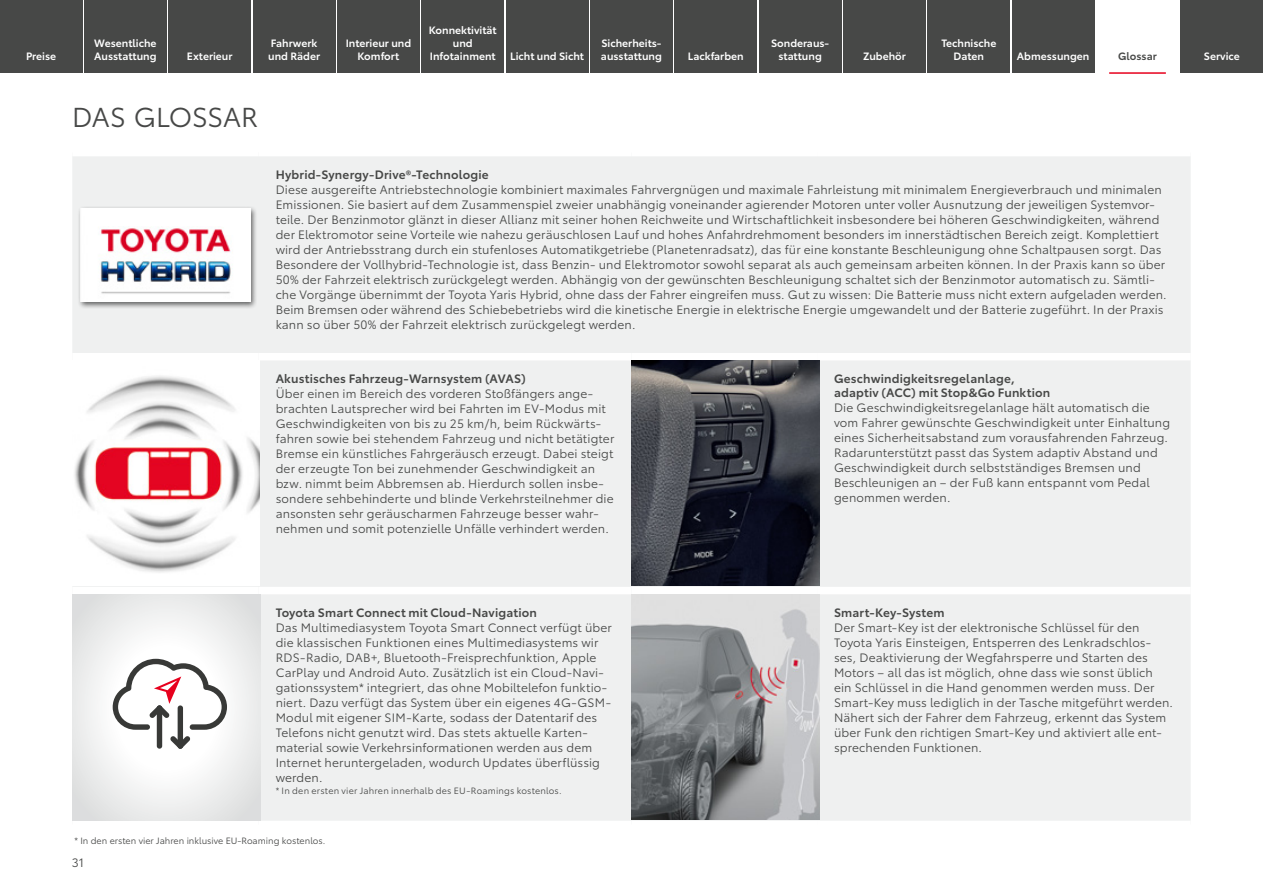
<style>
.page{position:relative;width:1263px;height:893px;background:#fff}
.page>*{position:absolute;margin:0;border:0;box-sizing:border-box;transform-origin:0 0}
._1_Headline{font:27px "Toyota Type";letter-spacing:-.01em;color:#474847}
._1_Glossar_Copy{font:12px/15px "Toyota Type";letter-spacing:.01em;color:#474847}
._1_Glossar_Head{font:600 12px/14.2px "Toyota Type";letter-spacing:.015em;color:#474847}
._1_Verlinkung{font:600 10.5px/12.6px "Toyota Type";color:#fff}
._1_Verlinkung_aktuell{font:600 10.5px "Toyota Type";color:#474847}
._1_Fußzeilen{font:9px "Toyota Type";letter-spacing:.01em;color:#474847}
</style>
<div class="page">
<div style="left:72px;top:156px;width:1119px;height:665px;background:#eff0f0"></div>
<div style="left:72px;top:353px;width:187px;height:7px;background:#fff"></div>
<div style="left:259px;top:353px;width:372px;height:7px;background:#fff"></div>
<div style="left:631px;top:353px;width:186px;height:7px;background:#fff"></div>
<div style="left:817px;top:353px;width:374px;height:7px;background:#fff"></div>
<div style="left:72px;top:587px;width:187px;height:7px;background:#fff"></div>
<div style="left:259px;top:587px;width:372px;height:7px;background:#fff"></div>
<div style="left:631px;top:587px;width:186px;height:7px;background:#fff"></div>
<div style="left:817px;top:587px;width:374px;height:7px;background:#fff"></div>
<div style="left:77px;top:206px;width:181px;height:102px;background:#000;opacity:.6"></div>
<img style="left:80px;top:208px;width:170px;height:93px">
<img style="left:72px;top:360px;width:188px;height:226px">
<img style="left:631px;top:360px;width:188px;height:226px">
<svg style="left:72px;top:594px;width:189px;height:227px"></svg>
<div style="left:157px;top:705px;width:5px;height:44px;background:#383937;border-radius:3px"></div>
<div style="left:178px;top:705px;width:5px;height:44px;background:#383937;border-radius:3px"></div>
<svg style="left:170px;top:736px;width:20px;height:13px"></svg>
<svg style="left:113px;top:659px;width:114px;height:71px"></svg>
<img style="left:631px;top:594px;width:188px;height:226px">
<div style="left:0;top:0;width:82px;height:72px;background:#474847"></div>
<div style="left:84px;top:0;width:83px;height:72px;background:#474847"></div>
<div style="left:169px;top:0;width:82px;height:72px;background:#474847"></div>
<div style="left:253px;top:0;width:82px;height:72px;background:#474847"></div>
<div style="left:337px;top:0;width:83px;height:72px;background:#474847"></div>
<div style="left:422px;top:0;width:82px;height:72px;background:#474847"></div>
<div style="left:506px;top:0;width:82px;height:72px;background:#474847"></div>
<div style="left:590px;top:0;width:83px;height:72px;background:#474847"></div>
<div style="left:675px;top:0;width:82px;height:72px;background:#474847"></div>
<div style="left:759px;top:0;width:82px;height:72px;background:#474847"></div>
<div style="left:928px;top:0;width:82px;height:72px;background:#474847"></div>
<div style="left:1012px;top:0;width:82px;height:72px;background:#474847"></div>
<div style="left:1181px;top:0;width:82px;height:72px;background:#474847"></div>
<hr style="left:1109px;top:72px;width:57px;height:2px;background:#e7001d">
<div style="left:843px;top:0;width:82px;height:72px;background:#474847"></div>
<p class="_1_Verlinkung" style="left:26px;top:49px;width:32px">Preise</p>
<p class="_1_Verlinkung" style="left:94px;top:36px;width:64px">Wesentliche<br>Ausstattung</p>
<p class="_1_Verlinkung" style="left:187px;top:49px;width:47px">Exterieur</p>
<p class="_1_Verlinkung" style="left:268px;top:36px;width:53px">Fahrwerk und Räder</p>
<p class="_1_Verlinkung" style="left:346px;top:36px;width:67px;text-align:center">Interieur und<br>Komfort</p>
<p class="_1_Verlinkung" style="left:429px;top:23px;width:69px;text-align:center">Konnektivität und<br>Infotainment</p>
<p class="_1_Verlinkung" style="left:510px;top:49px;width:75px">Licht und Sicht</p>
<p class="_1_Verlinkung" style="left:601px;top:36px;width:63px">Sicherheits&shy;ausstattung</p>
<p class="_1_Verlinkung" style="left:688px;top:49px;width:57px">Lackfarben</p>
<p class="_1_Verlinkung" style="left:771px;top:36px;width:59px;text-align:center">Sonderaus&shy;stattung</p>
<p class="_1_Verlinkung" style="left:941px;top:36px;width:56px">Technische</p>
<p class="_1_Verlinkung" style="left:863px;top:49px;width:44px">Zubehör</p>
<p class="_1_Verlinkung" style="left:953px;top:49px;width:32px">Daten</p>
<p class="_1_Verlinkung" style="left:1017px;top:49px;width:74px">Abmessungen</p>
<p class="_1_Verlinkung_aktuell" style="left:1118px;top:48px;width:40px">Glossar</p>
<p class="_1_Verlinkung" style="left:1204px;top:49px;width:37px">Service</p>
<p class="_1_Headline" style="left:72px;top:97px;width:187px">DAS GLOSSAR</p>
<p class="_1_Glossar_Head" style="left:276px;top:166px;width:214px">Hybrid-Synergy-Drive®-Technologie</p>
<p class="_1_Glossar_Copy" style="left:276px;top:181px;width:892px">Diese ausgereifte Antriebstechnologie kombiniert maximales Fahrvergnügen und maximale Fahrleistung mit minimalem Energieverbrauch und minimalen Emissionen. Sie basiert auf dem Zusammenspiel zweier unabhängig voneinander agierender Motoren unter voller Ausnutzung der jeweiligen Systemvor&shy;teile. Der Benzinmotor glänzt in dieser Allianz mit seiner hohen Reichweite und Wirtschaftlichkeit insbesondere bei höheren Geschwindigkeiten, während der Elektromotor seine Vorteile wie nahezu geräuschlosen Lauf und hohes Anfahrdrehmoment besonders im innerstädtischen Bereich zeigt. Komplettiert wird der Antriebsstrang durch ein stufenloses Automatikgetriebe (Planetenradsatz), das für eine konstante Beschleunigung ohne Schaltpausen sorgt. Das Besondere der Vollhybrid-Technologie ist, dass Benzin- und Elektromotor sowohl separat als auch gemeinsam arbeiten können. In der Praxis kann so über 50% der Fahrzeit elektrisch zurückgelegt werden. Abhängig von der gewünschten Beschleunigung schaltet sich der Benzinmotor automatisch zu. Sämtli&shy;che Vorgänge übernimmt der Toyota Yaris Hybrid, ohne dass der Fahrer eingreifen muss. Gut zu wissen: Die Batterie muss nicht extern aufgeladen werden.<br>Beim Bremsen oder während des Schiebebetriebs wird die kinetische Energie in elektrische Energie umgewandelt und der Batterie zugeführt. In der Praxis kann so über 50% der Fahrzeit elektrisch zurückgelegt werden.</p>
<p class="_1_Glossar_Head" style="left:276px;top:370px;width:252px">Akustisches Fahrzeug-Warnsystem (AVAS)</p>
<p class="_1_Glossar_Copy" style="left:276px;top:385px;width:340px">Über einen im Bereich des vorderen Stoßfängers ange&shy;brachten Lautsprecher wird bei Fahrten im EV-Modus mit Geschwindigkeiten von bis zu 25 km/h, beim Rückwärts&shy;fahren sowie bei stehendem Fahrzeug und nicht betätigter Bremse ein künstliches Fahrgeräusch erzeugt. Dabei steigt der erzeugte Ton bei zunehmender Geschwindigkeit an bzw. nimmt beim Abbremsen ab. Hierdurch sollen insbe&shy;sondere sehbehinderte und blinde Verkehrsteilnehmer die ansonsten sehr geräuscharmen Fahrzeuge besser wahr&shy;nehmen und somit potenzielle Unfälle verhindert werden.</p>
<p class="_1_Glossar_Head" style="left:834px;top:370px;width:218px">Geschwindigkeitsregelanlage, adaptiv (ACC) mit Stop&amp;Go Funktion</p>
<p class="_1_Glossar_Copy" style="left:834px;top:399px;width:338px">Die Geschwindigkeitsregelanlage hält automatisch die vom Fahrer gewünschte Geschwindigkeit unter Einhaltung eines Sicherheitsabstand zum vorausfahrenden Fahrzeug.<br>Radarunterstützt passt das System adaptiv Abstand und Geschwindigkeit durch selbstständiges Bremsen und Beschleunigen an – der Fuß kann entspannt vom Pedal genommen werden.</p>
<p class="_1_Glossar_Head" style="left:276px;top:604px;width:263px">Toyota Smart Connect mit Cloud-Navigation</p>
<p class="_1_Glossar_Copy" style="left:276px;top:619px;width:338px">Das Multimediasystem Toyota Smart Connect verfügt über die klassischen Funktionen eines Multimediasystems wir RDS-Radio, DAB+, Bluetooth-Freisprechfunktion, Apple CarPlay und Android Auto. Zusätzlich ist ein Cloud-Navi&shy;gationssystem* integriert, das ohne Mobiltelefon funktio&shy;niert. Dazu verfügt das System über ein eigenes 4G-GSM-Modul mit eigener SIM-Karte, sodass der Datentarif des Telefons nicht genutzt wird. Das stets aktuelle Karten&shy;material sowie Verkehrsinformationen werden aus dem Internet heruntergeladen, wodurch Updates überflüssig werden.</p>
<p class="_1_Fußzeilen" style="left:276px;top:784px;width:288px">* In den ersten vier Jahren innerhalb des EU-Roamings kostenlos.</p>
<p class="_1_Fußzeilen" style="left:74px;top:834px;width:252px">* In den ersten vier Jahren inklusive EU-Roaming kostenlos.</p>
<p class="_1_Glossar_Copy" style="left:72px;top:855px;width:14px">31</p>
<p class="_1_Glossar_Head" style="left:834px;top:604px;width:112px">Smart-Key-System</p>
<p class="_1_Glossar_Copy" style="left:834px;top:619px;width:341px">Der Smart-Key ist der elektronische Schlüssel für den Toyota Yaris Einsteigen, Entsperren des Lenkradschlos&shy;ses, Deaktivierung der Wegfahrsperre und Starten des Motors – all das ist möglich, ohne dass wie sonst üblich ein Schlüssel in die Hand genommen werden muss. Der Smart-Key muss lediglich in der Tasche mitgeführt werden.<br>Nähert sich der Fahrer dem Fahrzeug, erkennt das System über Funk den richtigen Smart-Key und aktiviert alle ent&shy;sprechenden Funktionen.</p>
</div>
